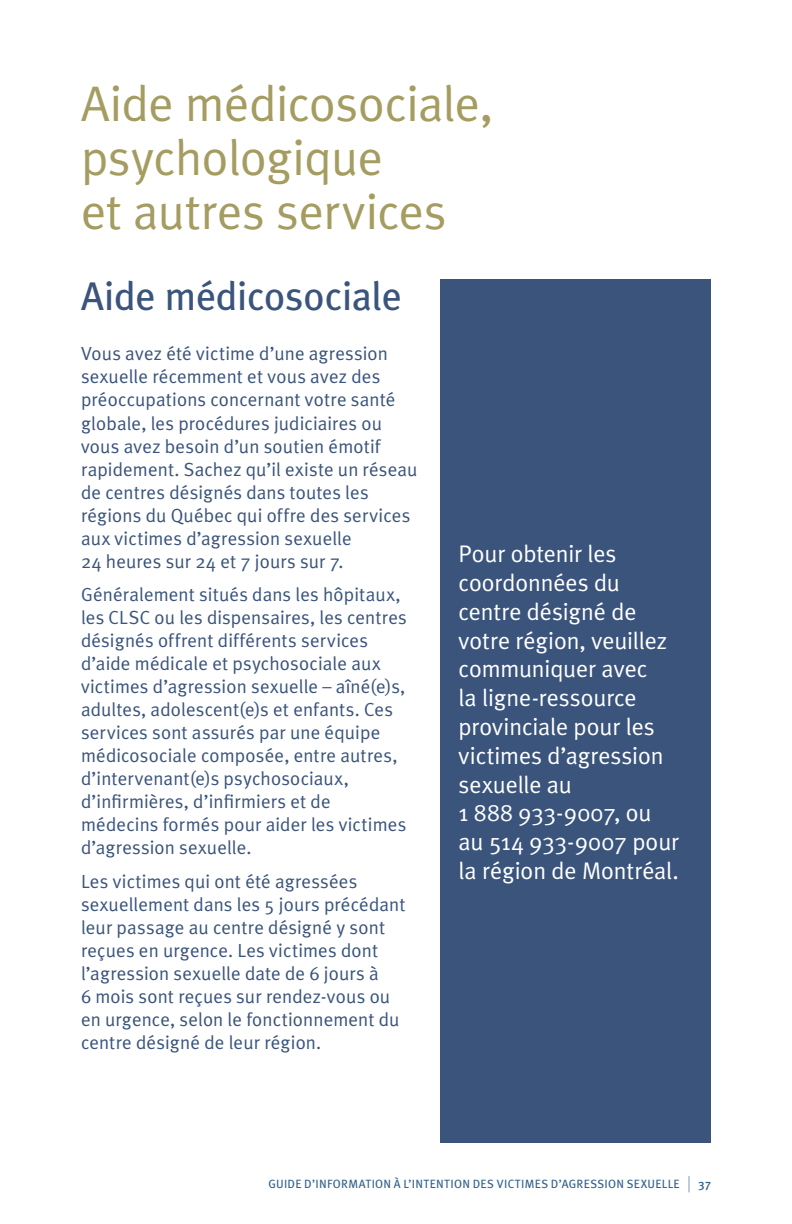
<style>
.page{position:relative;width:792px;height:1224px;background:#fff}
.page>*{position:absolute;margin:0;border:0;box-sizing:border-box;transform-origin:0 0}
.t1{font:50px/54px "Meta Plus Normal";letter-spacing:-.01em;color:#a59c61}
.t2{font:40px "Meta Plus";letter-spacing:-.01em;color:#3a547c}
.t3{font:24px/28.8px "Meta Plus Normal";letter-spacing:-.005em;color:#fff}
.t4{font:19px/23px "Meta Plus Normal";letter-spacing:.005em;color:#3a547c}
.t5{font:12px "Meta Plus";letter-spacing:.025em;color:#33628d}
.s1{font-size:21px;color:#809db8}
.s2{font-weight:500}
</style>
<div class="page">
<div style="left:441px;top:279px;width:270px;height:864px;background:#3a547c"></div>
<h1 class="t1" style="left:81px;top:76px;width:414px">Aide médicosociale, psychologique<br>et autres services</h1>
<h2 class="t2" style="left:81px;top:273px;width:323px">Aide médicosociale</h2>
<p class="t4" style="left:81px;top:342px;width:338px">Vous avez été victime d’une agression sexuelle récemment et vous avez des préoccupations concernant votre santé globale, les procédures judiciaires ou vous avez besoin d’un soutien émotif rapidement. Sachez qu’il existe un réseau de centres désignés dans toutes les régions du Québec qui offre des services aux victimes d’agression sexuelle<br>24 heures sur 24 et 7 jours sur 7.</p>
<p class="t4" style="left:81px;top:583px;width:327px">Généralement situés dans les hôpitaux, les CLSC ou les dispensaires, les centres désignés offrent différents services d’aide médicale et psychosociale aux victimes d’agression sexuelle – aîné(e)s, adultes, adolescent(e)s et enfants. Ces services sont assurés par une équipe médicosociale composée, entre autres, d’intervenant(e)s psychosociaux, d’infirmières, d’infirmiers et de médecins formés pour aider les victimes d’agression sexuelle.</p>
<p class="t4" style="left:81px;top:870px;width:326px">Les victimes qui ont été agressées sexuellement dans les 5 jours précédant leur passage au centre désigné y sont reçues en urgence. Les victimes dont l’agression sexuelle date de 6 jours à<br>6 mois sont reçues sur rendez-vous ou en urgence, selon le fonctionnement du centre désigné de leur région.</p>
<p class="t3" style="left:459px;top:539px;width:222px">Pour obtenir les coordonnées du centre désigné de votre région, veuillez communiquer avec<br>la ligne-ressource provinciale pour les victimes d’agression sexuelle au<br>1 888 933-9007, ou au 514 933-9007 pour la région de Montréal.</p>
<p class="t5" style="left:268px;top:1177px;width:444px">GUIDE D’INFORMATION À L’INTENTION DES VICTIMES D’AGRESSION SEXUELLE <span class="s1">|</span> <span class="s2">37</span></p>
</div>
